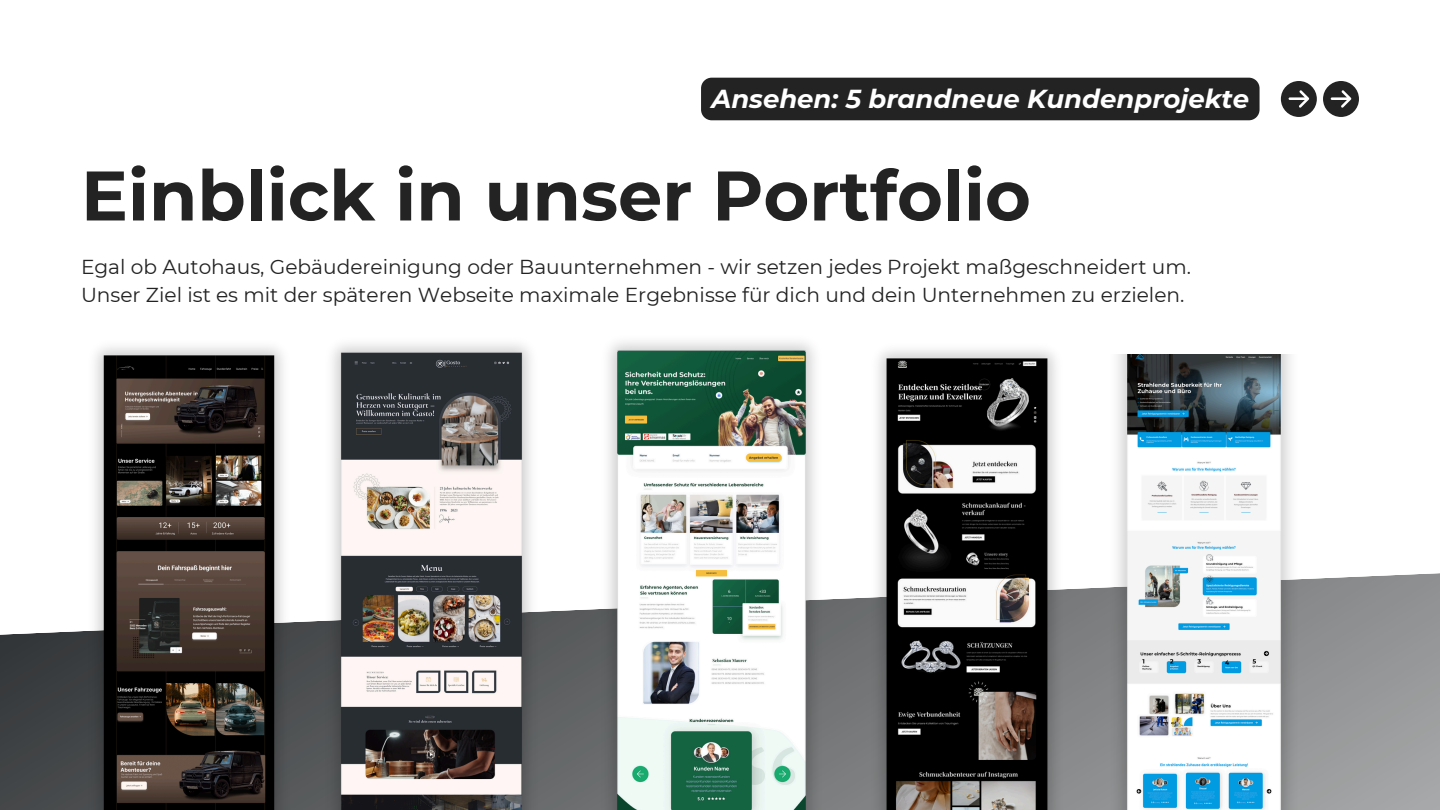
<style>
.page{position:relative;width:1440px;height:810px;background:#fff}
.page>*{position:absolute;margin:0;border:0;box-sizing:border-box;transform-origin:0 0}
.t1{font:700 70px "Montserrat";color:#232323}
.t2{font:italic 700 26px "Montserrat";color:#fff}
.t3{font:20.2px/27.9px "Montserrat";color:#232323}
</style>
<div class="page">
<svg style="left:0;top:573px;width:1440px;height:237px;background:#848687"></svg>
<img style="left:319px;top:344px;width:225px;height:466px">
<img style="left:595px;top:342px;width:233px;height:468px">
<img style="left:864px;top:350px;width:203px;height:460px">
<img style="left:81px;top:347px;width:216px;height:463px">
<img style="left:1103px;top:355px;width:202px;height:455px">
<svg style="left:1323px;top:81px;width:36px;height:36px"></svg>
<svg style="left:1281px;top:81px;width:36px;height:36px"></svg>
<div style="left:701px;top:78px;width:559px;height:42px;background:#232323"></div>
<p class="t2" style="left:711px;top:83px;width:539px">Ansehen: 5 brandneue Kundenprojekte</p>
<p class="t1" style="left:81px;top:153px;width:951px">Einblick in unser Portfolio</p>
<p class="t3" style="left:81px;top:253px;width:1112px">Egal ob Autohaus, Gebäudereinigung oder Bauunternehmen - wir setzen jedes Projekt maßgeschneidert um.<br>Unser Ziel ist es mit der späteren Webseite maximale Ergebnisse für dich und dein Unternehmen zu erzielen.</p>
</div>
